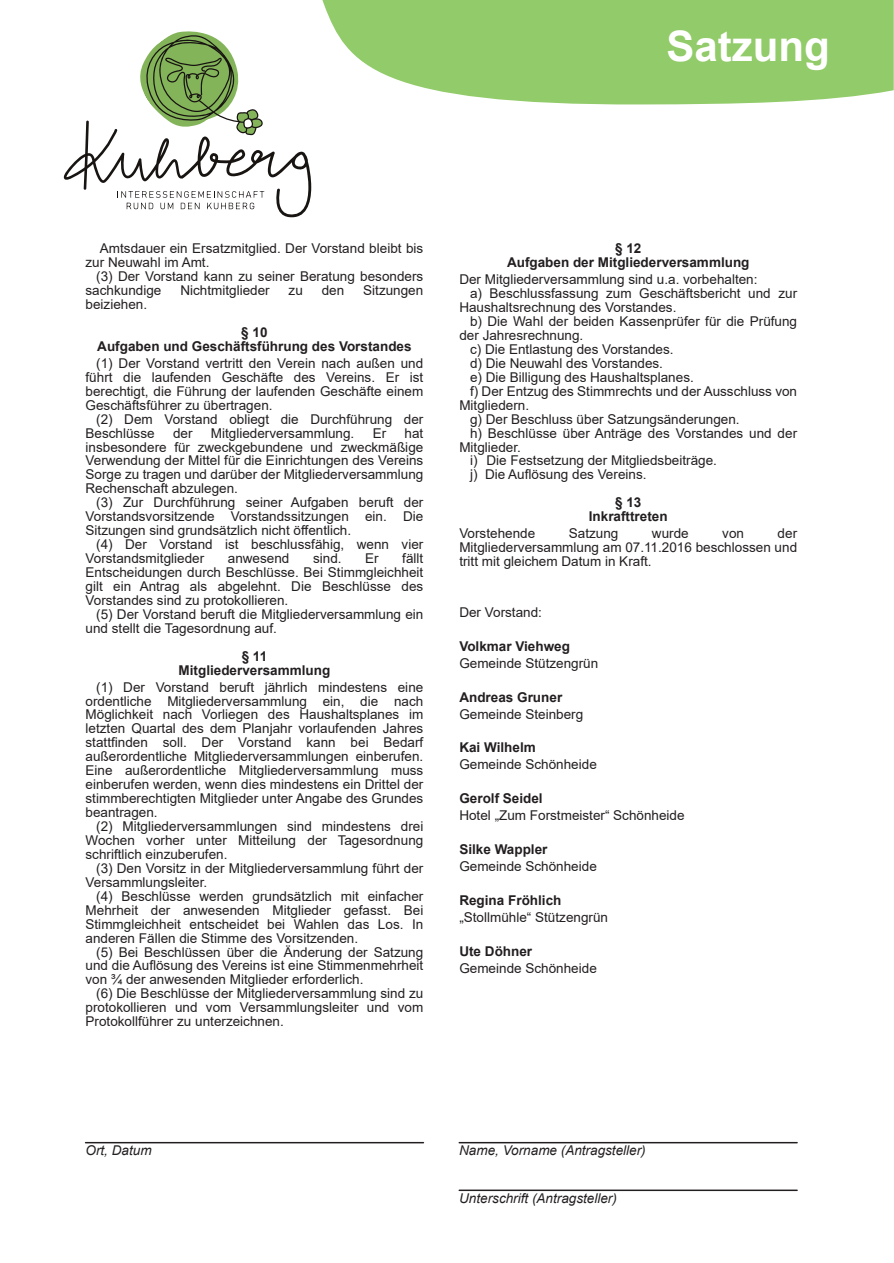
<style>
.page{position:relative;width:894px;height:1263px;background:#fff}
.page>*{position:absolute;margin:0;border:0;box-sizing:border-box;transform-origin:0 0}
.t1{font:700 42px "Arial";color:#fff}
.t2{font:13.5px/14px "Arial";color:#231f20;text-align:justify}
.t3{font:700 13.5px/14px "Arial";color:#231f20;text-align:center}
.t4{font:italic 13.5px "Arial";color:#231f20}
</style>
<div class="page">
<hr style="left:85px;top:1142px;width:338px;height:1px;background:#231f20">
<hr style="left:459px;top:1142px;width:337px;height:1px;background:#231f20">
<hr style="left:459px;top:1189px;width:337px;height:2px;background:#231f20">
<svg style="left:63px;top:31px;width:248px;height:187px"></svg>
<svg style="left:322px;top:0;width:571px;height:105px;background:#9dd079"></svg>
<h1 class="t1" style="left:666px;top:30px;width:165px">Satzung</h1>
<p class="t2" style="left:85px;top:243px;width:339px;text-indent:14px">Amtsdauer ein Ersatzmitglied. Der Vorstand bleibt bis zur Neuwahl im Amt.</p>
<p class="t2" style="left:85px;top:271px;width:339px;text-indent:11px">(3) Der Vorstand kann zu seiner Beratung besonders sachkundige</p>
<p class="t2" style="left:180px;top:285px;width:91px">Nichtmitglieder</p>
<p class="t2" style="left:288px;top:285px;width:16px">zu</p>
<p class="t2" style="left:322px;top:285px;width:24px">den</p>
<p class="t2" style="left:363px;top:285px;width:62px">Sitzungen</p>
<p class="t2" style="left:85px;top:299px;width:63px">beiziehen.</p>
<p class="t3" style="left:97px;top:327px;width:316px">§ 10<br>Aufgaben und Geschäftsführung des Vorstandes</p>
<p class="t2" style="left:85px;top:357px;width:339px;text-indent:11px">(1) Der Vorstand vertritt den Verein nach außen und führt die laufenden Geschäfte des Vereins. Er ist berechtigt, die Führung der laufenden Geschäfte einem Geschäftsführer zu übertragen.</p>
<p class="t2" style="left:85px;top:413px;width:339px;text-indent:11px">(2) Dem Vorstand obliegt die Durchführung der<br>Beschlüsse</p>
<p class="t2" style="left:85px;top:427px;width:339px;text-indent:319px">hat insbesondere für zweckgebundene und zweckmäßige Verwendung der Mittel für die Einrichtungen des Vereins Sorge zu tragen und darüber der Mitgliederversammlung Rechenschaft abzulegen.</p>
<p class="t2" style="left:85px;top:497px;width:339px;text-indent:11px">(3) Zur Durchführung seiner Aufgaben beruft der Vorstandsvorsitzende Vorstandssitzungen ein. Die Sitzungen sind grundsätzlich nicht öffentlich.</p>
<p class="t2" style="left:85px;top:539px;width:339px;text-indent:11px">(4) Der Vorstand ist beschlussfähig, wenn vier<br>Vorstandsmitglieder</p>
<p class="t2" style="left:173px;top:427px;width:21px">der</p>
<p class="t2" style="left:211px;top:427px;width:145px">Mitgliederversammlung.</p>
<p class="t2" style="left:372px;top:427px;width:15px">Er</p>
<p class="t2" style="left:85px;top:553px;width:339px;text-indent:316px">fällt Entscheidungen durch Beschlüsse. Bei Stimmgleichheit gilt ein Antrag als abgelehnt. Die Beschlüsse des Vorstandes sind zu protokollieren.</p>
<p class="t2" style="left:85px;top:608px;width:339px;text-indent:11px">(5) Der Vorstand beruft die Mitgliederversammlung ein und stellt die Tagesordnung auf.</p>
<p class="t3" style="left:178px;top:650px;width:153px">§ 11<br>Mitgliederversammlung</p>
<p class="t2" style="left:85px;top:681px;width:339px;text-indent:11px">(1) Der Vorstand beruft jährlich mindestens eine ordentliche Mitgliederversammlung ein, die nach Möglichkeit nach Vorliegen des Haushaltsplanes im letzten Quartal des dem Planjahr vorlaufenden Jahres stattfinden soll. Der Vorstand kann bei Bedarf außerordentliche Mitgliederversammlungen einberufen.<br>Eine außerordentliche Mitgliederversammlung muss einberufen werden, wenn dies mindestens ein Drittel der stimmberechtigten Mitglieder unter Angabe des Grundes beantragen.</p>
<p class="t2" style="left:85px;top:820px;width:339px;text-indent:11px">(2) Mitgliederversammlungen sind mindestens drei Wochen vorher unter Mitteilung der Tagesordnung schriftlich einzuberufen.</p>
<p class="t2" style="left:85px;top:862px;width:339px;text-indent:11px">(3) Den Vorsitz in der Mitgliederversammlung führt der<br>Versammlungsleiter.</p>
<p class="t2" style="left:85px;top:890px;width:339px;text-indent:11px">(4) Beschlüsse werden grundsätzlich mit einfacher Mehrheit der anwesenden Mitglieder gefasst. Bei Stimmgleichheit entscheidet bei Wahlen das Los. In anderen Fällen die Stimme des Vorsitzenden.</p>
<p class="t2" style="left:85px;top:946px;width:339px;text-indent:11px">(5) Bei Beschlüssen über die Änderung der Satzung und die Auflösung des Vereins ist eine Stimmenmehrheit von ¾ der anwesenden Mitglieder erforderlich.</p>
<p class="t2" style="left:85px;top:988px;width:339px;text-indent:11px">(6) Die Beschlüsse der Mitgliederversammlung sind zu protokollieren und vom Versammlungsleiter und vom Protokollführer zu unterzeichnen.</p>
<p class="t2" style="left:228px;top:553px;width:63px">anwesend</p>
<p class="t2" style="left:313px;top:553px;width:30px">sind.</p>
<p class="t2" style="left:365px;top:553px;width:15px">Er</p>
<p class="t3" style="left:507px;top:243px;width:244px">§ 12<br>Aufgaben der Mitgliederversammlung</p>
<p class="t2" style="left:459px;top:274px;width:299px">Der Mitgliederversammlung sind u.a. vorbehalten:</p>
<p class="t2" style="left:470px;top:288px;width:328px">a) Beschlussfassung zum Geschäftsbericht und zur</p>
<p class="t2" style="left:459px;top:302px;width:218px">Haushaltsrechnung des Vorstandes.</p>
<p class="t2" style="left:470px;top:316px;width:328px">b) Die Wahl der beiden Kassenprüfer für die Prüfung</p>
<p class="t2" style="left:459px;top:330px;width:125px">der Jahresrechnung.</p>
<p class="t2" style="left:470px;top:343px;width:205px">c) Die Entlastung des Vorstandes.</p>
<p class="t2" style="left:470px;top:357px;width:194px">d) Die Neuwahl des Vorstandes.</p>
<p class="t2" style="left:470px;top:371px;width:225px">e) Die Billigung des Haushaltsplanes.</p>
<p class="t2" style="left:470px;top:385px;width:328px">f) Der Entzug des Stimmrechts und der Ausschluss von</p>
<p class="t2" style="left:459px;top:399px;width:71px">Mitgliedern.</p>
<p class="t2" style="left:470px;top:413px;width:271px">g) Der Beschluss über Satzungsänderungen.</p>
<p class="t2" style="left:470px;top:427px;width:328px">h) Beschlüsse über Anträge des Vorstandes und der</p>
<p class="t2" style="left:459px;top:441px;width:63px">Mitglieder.</p>
<p class="t2" style="left:470px;top:455px;width:248px">i) Die Festsetzung der Mitgliedsbeiträge.</p>
<p class="t2" style="left:470px;top:469px;width:178px">j) Die Auflösung des Vereins.</p>
<p class="t3" style="left:588px;top:497px;width:80px">§ 13<br>Inkrafttreten</p>
<p class="t2" style="left:459px;top:528px;width:77px">Vorstehende</p>
<p class="t2" style="left:568px;top:528px;width:51px">Satzung</p>
<p class="t2" style="left:651px;top:528px;width:38px">wurde</p>
<p class="t2" style="left:722px;top:528px;width:23px">von</p>
<p class="t2" style="left:459px;top:528px;width:339px;text-indent:318px">der Mitgliederversammlung am 07.11.2016 beschlossen und tritt mit gleichem Datum in Kraft.</p>
<p class="t2" style="left:459px;top:606px;width:84px">Der Vorstand:</p>
<p class="t3" style="left:459px;top:640px;width:112px">Volkmar Viehweg</p>
<p class="t2" style="left:459px;top:657px;width:140px">Gemeinde Stützengrün</p>
<p class="t3" style="left:459px;top:691px;width:104px">Andreas Gruner</p>
<p class="t2" style="left:459px;top:708px;width:125px">Gemeinde Steinberg</p>
<p class="t3" style="left:459px;top:742px;width:78px">Kai Wilhelm</p>
<p class="t2" style="left:459px;top:759px;width:139px">Gemeinde Schönheide</p>
<p class="t3" style="left:459px;top:793px;width:85px">Gerolf Seidel</p>
<p class="t2" style="left:459px;top:810px;width:227px">Hotel „Zum Forstmeister“ Schönheide</p>
<p class="t3" style="left:459px;top:844px;width:90px">Silke Wappler</p>
<p class="t2" style="left:459px;top:861px;width:139px">Gemeinde Schönheide</p>
<p class="t3" style="left:459px;top:894px;width:104px">Regina Fröhlich</p>
<p class="t2" style="left:459px;top:911px;width:150px">„Stollmühle“ Stützengrün</p>
<p class="t3" style="left:459px;top:945px;width:74px">Ute Döhner</p>
<p class="t2" style="left:459px;top:962px;width:139px">Gemeinde Schönheide</p>
<p class="t4" style="left:85px;top:1145px;width:68px">Ort, Datum</p>
<p class="t4" style="left:459px;top:1145px;width:188px">Name, Vorname (Antragsteller)</p>
<p class="t4" style="left:459px;top:1193px;width:159px">Unterschrift (Antragsteller)</p>
</div>
